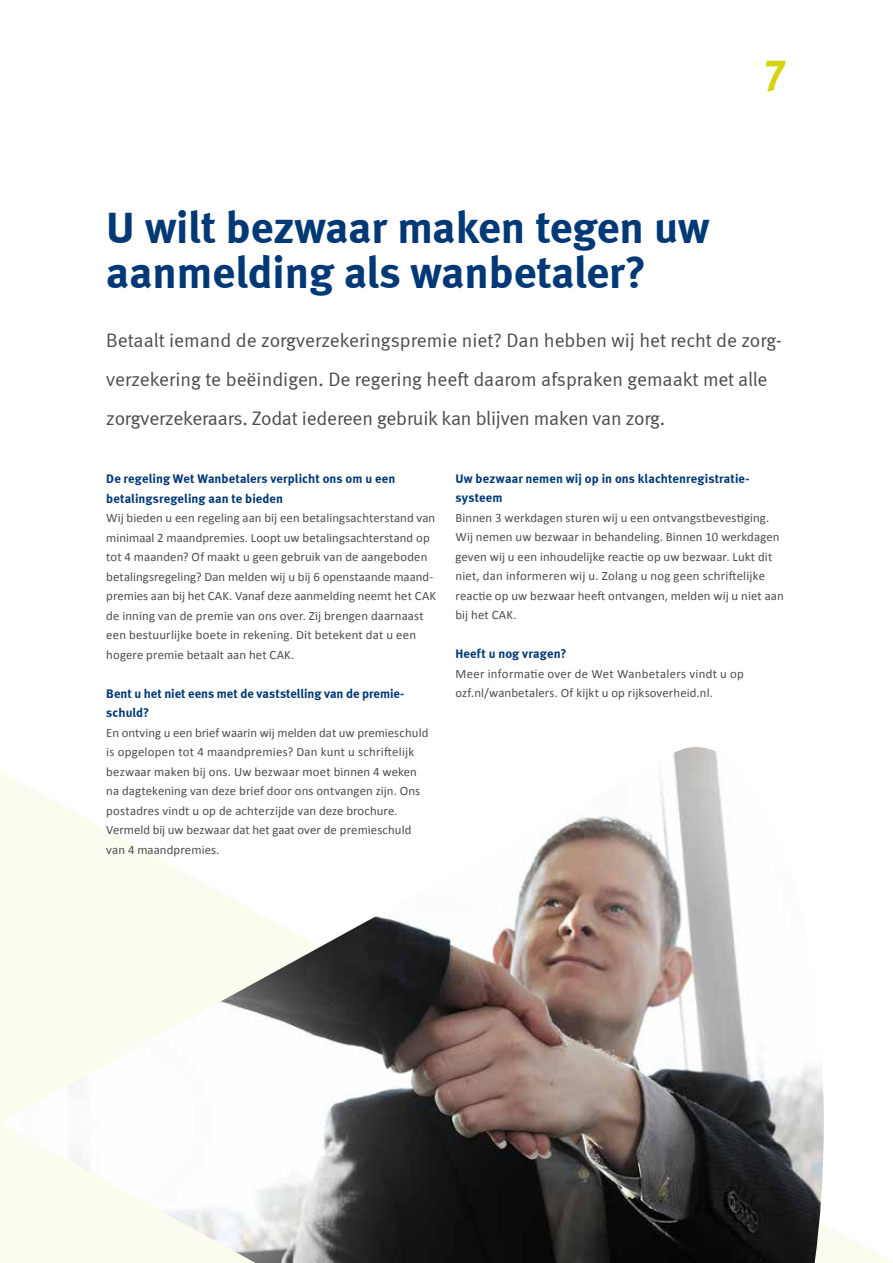
<style>
.page{position:relative;width:893px;height:1263px;background:#fff}
.page>*{position:absolute;margin:0;border:0;box-sizing:border-box;transform-origin:0 0}
.t1{font:700 45px/45px "Meta";color:#003976}
.t2{font:700 45px "Meta";color:#d7d30e}
.t3{font:19.5px/39px "Meta Normal";letter-spacing:-.005em;color:#4d4d4f}
.t4{font:12.75px/19.5px "Calibri";letter-spacing:.01em;color:#4d4d4f}
.t5{font:700 12.75px/19.5px "Meta";letter-spacing:.005em;color:#003976}
</style>
<div class="page">
<img style="left:0;top:747px;width:824px;height:516px">
<h1 class="t2" style="left:765px;top:42px;width:23px">7</h1>
<h1 class="t1" style="left:106px;top:204px;width:605px">U wilt bezwaar maken tegen uw aanmelding als wanbetaler?</h1>
<h2 class="t3" style="left:106px;top:320px;width:677px">Betaalt iemand de zorgverzekeringspremie niet? Dan hebben wij het recht de zorg&shy;verzekering te beëindigen. De regering heeft daarom afspraken gemaakt met alle zorgverzekeraars. Zodat iedereen gebruik kan blijven maken van zorg.</h2>
<p class="t5" style="left:106px;top:469px;width:291px">De regeling Wet Wanbetalers verplicht ons om u een betalingsregeling aan te bieden</p>
<p class="t4" style="left:106px;top:508px;width:331px">Wij bieden u een regeling aan bij een betalingsachterstand van minimaal 2 maandpremies. Loopt uw betalingsachterstand op tot 4 maanden? Of maakt u geen gebruik van de aangeboden betalingsregeling? Dan melden wij u bij 6 openstaande maand&shy;premies aan bij het CAK. Vanaf deze aanmelding neemt het CAK de inning van de premie van ons over. Zij brengen daarnaast een bestuurlijke boete in rekening. Dit betekent dat u een hogere premie betaalt aan het CAK.</p>
<p class="t5" style="left:106px;top:683px;width:300px">Bent u het niet eens met de vaststelling van de premie&shy;schuld?</p>
<p class="t4" style="left:106px;top:723px;width:324px">En ontving u een brief waarin wij melden dat uw premieschuld is opgelopen tot 4 maandpremies? Dan kunt u schriftelijk bezwaar maken bij ons. Uw bezwaar moet binnen 4 weken na dagtekening van deze brief door ons ontvangen zijn. Ons postadres vindt u op de achterzijde van deze brochure.<br>Vermeld bij uw bezwaar dat het gaat over de premieschuld van 4 maandpremies.</p>
<p class="t5" style="left:455px;top:469px;width:296px">Uw bezwaar nemen wij op in ons klachtenregistratie&shy;systeem</p>
<p class="t4" style="left:455px;top:508px;width:330px">Binnen 3 werkdagen sturen wij u een ontvangstbevestiging.<br>Wij nemen uw bezwaar in behandeling. Binnen 10 werkdagen geven wij u een inhoudelijke reactie op uw bezwaar. Lukt dit niet, dan informeren wij u. Zolang u nog geen schriftelijke reactie op uw bezwaar heeft ontvangen, melden wij u niet aan bij het CAK.</p>
<p class="t5" style="left:455px;top:644px;width:112px">Heeft u nog vragen?</p>
<p class="t4" style="left:455px;top:664px;width:290px">Meer informatie over de Wet Wanbetalers vindt u op ozf.nl/wanbetalers. Of kijkt u op rijksoverheid.nl.</p>
</div>
